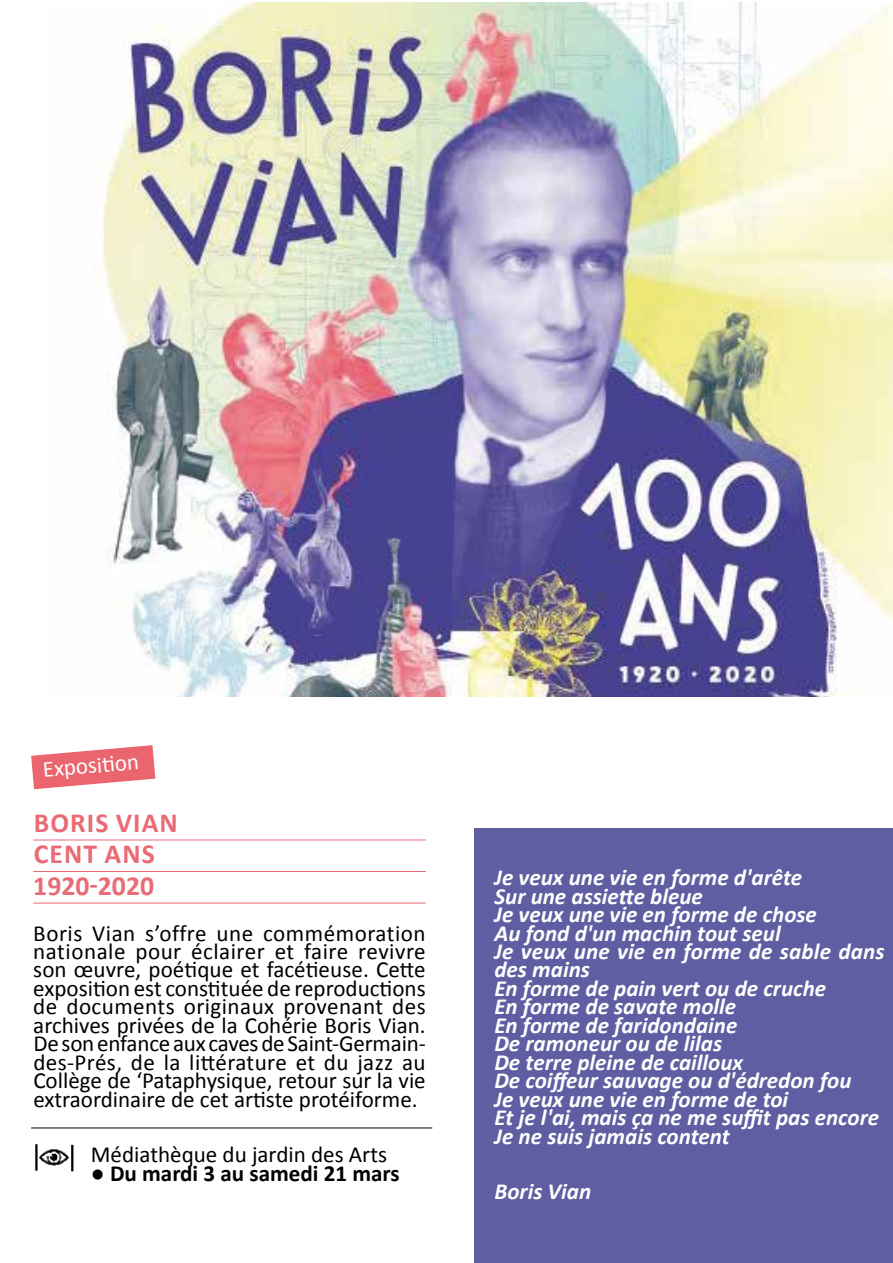
<style>
.page{position:relative;width:893px;height:1263px;background:#fff}
.page>*{position:absolute;margin:0;border:0;box-sizing:border-box;transform-origin:0 0}
.t1{font:700 27.75px/31.5px "Calibri";letter-spacing:.04em;color:#ea6a75}
.t2{font:23.1px/18.5px "Calibri";color:#000;text-align:justify}
.t3{font:italic 700 23.1px/18.5px "Calibri";color:#fff}
.t4{font:700 23.1px "Calibri";color:#000}
.t5{font:23.1px "Calibri";color:#fff}
</style>
<div class="page">
<img style="left:94px;top:2px;width:799px;height:695px">
<hr style="left:33px;top:839px;width:393px;height:1px;background:#ea6a75">
<hr style="left:33px;top:871px;width:393px;height:1px;background:#ea6a75">
<hr style="left:33px;top:903px;width:393px;height:1px;background:#ea6a75">
<svg style="left:31px;top:745px;width:124px;height:44px"></svg>
<hr style="left:31px;top:1127px;width:401px;height:1px;background:#000">
<div style="left:475px;top:829px;width:418px;height:434px;background:#5f5ea2"></div>
<hr style="left:71px;top:1145px;width:2px;height:26px;background:#000">
<hr style="left:35px;top:1144px;width:3px;height:27px;background:#000">
<img style="left:40px;top:1149px;width:29px;height:17px">
<p class="t5" style="left:42px;top:755px;width:98px;rotate:-5deg">expositi on</p>
<p class="t1" style="left:33px;top:807px;width:146px">boris vian cEnt ans<br>1920-2020</p>
<p class="t2" style="left:33px;top:924px;width:394px">boris vian s’offre une commémoration nationale pour éclairer et faire revivre son œuvre, poétique et facétieuse. Cette exposition est constituée de reproductions de documents originaux provenant des archives privées de la Cohérie boris vian. de son enfance aux caves de Saint-germain&shy;des-prés, de la littérature et du jazz au Collège de ‘pataphysique, retour sur la vie extraordinaire de cet artiste protéiforme.</p>
<p class="t2" style="left:91px;top:1145px;width:298px">médiathèque du jardin des arts</p>
<p class="t4" style="left:91px;top:1158px;width:310px">● Du mardi 3 au samedi 21 mars</p>
<p class="t3" style="left:494px;top:868px;width:392px">Je veux une vie en forme d'arête<br>Sur une assiette bleue<br>Je veux une vie en forme de chose<br>Au fond d'un machin tout seul<br>Je veux une vie en forme de sable dans des mains<br>En forme de pain vert ou de cruche<br>En forme de savate molle<br>En forme de faridondaine<br>De ramoneur ou de lilas<br>De terre pleine de cailloux<br>De coiffeur sauvage ou d'édredon fou<br>Je veux une vie en forme de toi<br>Et je l'ai, mais ça ne me suffit pas encore<br>Je ne suis jamais content</p>
<p class="t3" style="left:494px;top:1182px;width:98px">Boris Vian</p>
</div>
